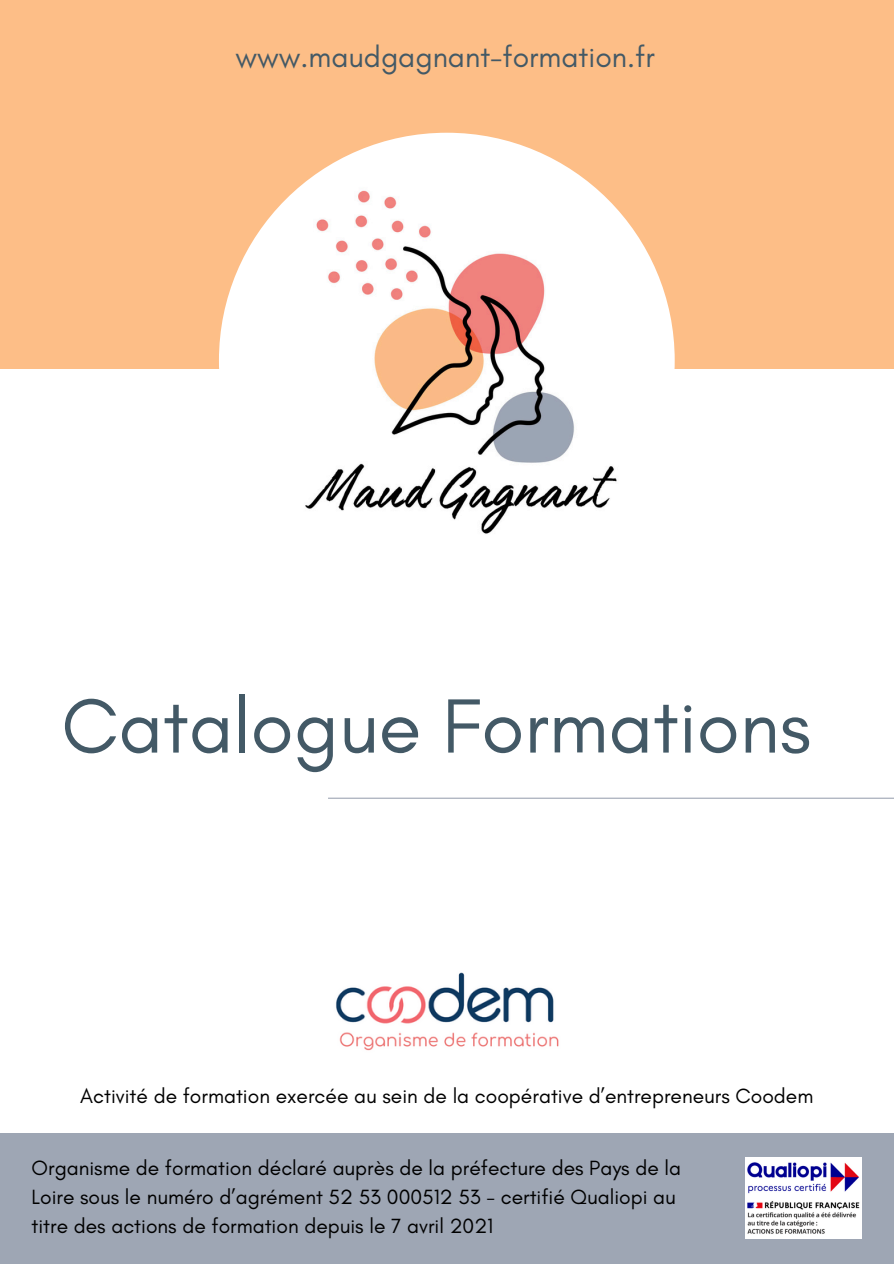
<style>
.page{position:relative;width:894px;height:1264px;background:#fff}
.page>*{position:absolute;margin:0;border:0;box-sizing:border-box;transform-origin:0 0}
.t1{font:78.15px "Glacial Indifference";color:#435966}
.t2{font:30px "Glacial Indifference";color:#435966}
.t3{font:21px/29.2px "Glacial Indifference";color:#000}
</style>
<div class="page">
<div style="left:0;top:1133px;width:893px;height:130px;background:#9ea6b4"></div>
<div style="left:0;top:0;width:893px;height:369px;background:#fdbe87"></div>
<hr style="left:328px;top:797px;width:565px;height:1px;background:#9ea6b4">
<img style="left:219px;top:133px;width:455px;height:455px;border-radius:50%">
<img style="left:336px;top:972px;width:223px;height:79px">
<img style="left:745px;top:1157px;width:116px;height:81px">
<h1 class="t2" style="left:235px;top:38px;width:420px">www.maudgagnant-formation.fr</h1>
<p class="t1" style="left:61px;top:678px;width:751px">Catalogue Formations</p>
<p class="t3" style="left:80px;top:1080px;width:734px">Activité de formation exercée au sein de la coopérative d’entrepreneurs Coodem</p>
<p class="t3" style="left:32px;top:1152px;width:650px">Organisme de formation déclaré auprès de la préfecture des Pays de la<br>Loire sous le numéro d’agrément 52 53 000512 53 - certifié Qualiopi au titre des actions de formation depuis le 7 avril 2021</p>
</div>
